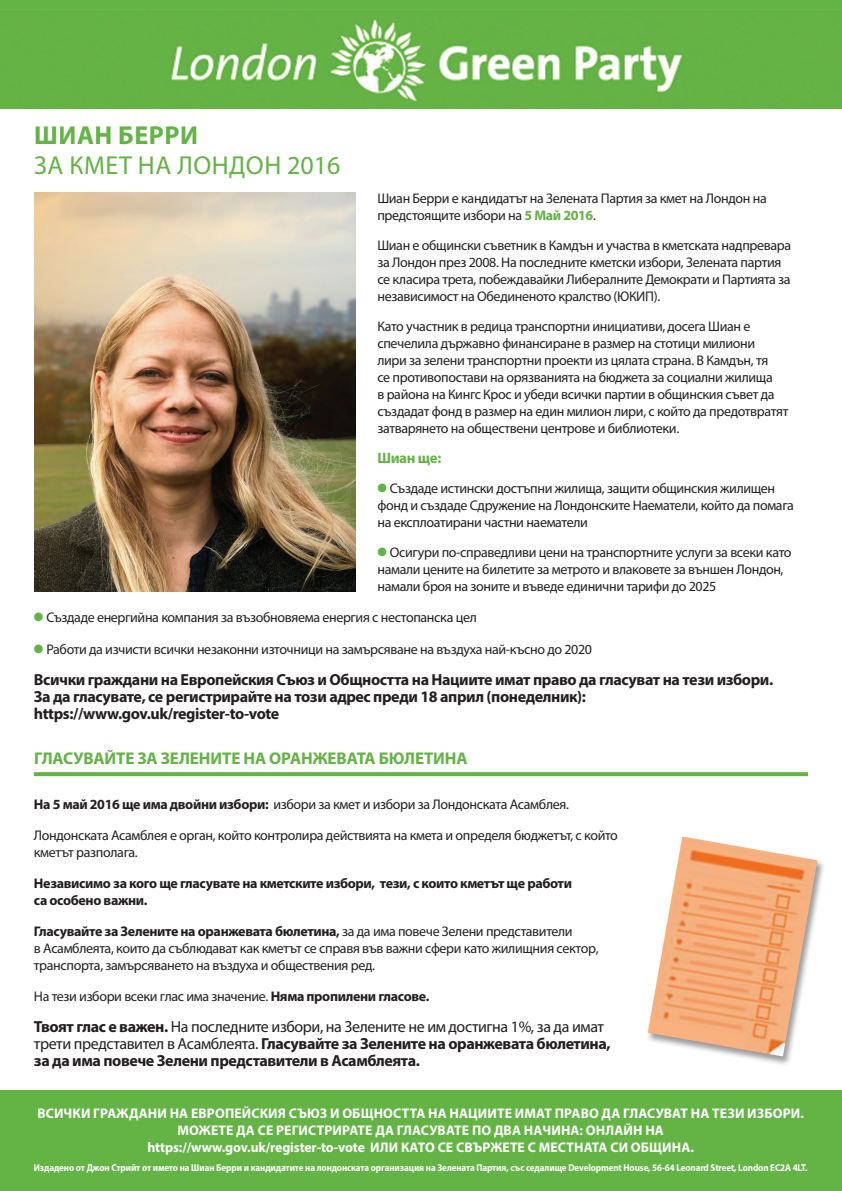
<style>
.page{position:relative;width:842px;height:1191px;background:#fff}
.page>*{position:absolute;margin:0;border:0;box-sizing:border-box;transform-origin:0 0}
.t1{font:26px/30px "Myriad Pro";letter-spacing:.02em;color:#63b345}
.t2{font:700 17px "Myriad Pro";letter-spacing:-.005em;color:#63b345}
.t3{font:700 16px/17px "Myriad Pro";letter-spacing:-.025em;color:#231f20}
.t4{font:700 15px "Myriad Pro";letter-spacing:-.025em;color:#63b345}
.t5{font:14px/17px "Myriad Pro";letter-spacing:-.025em;color:#231f20}
.t6{font:700 14px/17px "Myriad Pro";letter-spacing:.01em;color:#fff;text-align:center}
.t7{font:700 14px/17px "Myriad Pro";letter-spacing:-.025em;color:#231f20}
.t8{font:700 10px "Myriad Pro";letter-spacing:-.01em;color:#fff;scale:.9 1}
.s1{font-weight:700}
.s2{font-weight:700;color:#63b345}
.s3{color:#63b345}
.s4{font-weight:400}
</style>
<div class="page">
<div style="left:646px;top:836px;width:180px;height:230px;background:#231f20;opacity:.45"></div>
<img style="left:648px;top:836px;width:169px;height:220px">
<div style="left:0;top:0;width:842px;height:108px;background:#63b345"></div>
<img style="left:170px;top:19px;width:512px;height:84px">
<div style="left:0;top:1090px;width:842px;height:101px;background:#63b345"></div>
<img style="left:34px;top:193px;width:321px;height:398px">
<svg style="left:34px;top:772px;width:774px;height:4px;background:#69b64c"></svg>
<p class="t1" style="left:34px;top:120px;width:308px"><span class="s1">ШИАН БЕРРИ<br></span>ЗА КМЕТ НА ЛОНДОН 2016</p>
<p class="t5" style="left:377px;top:190px;width:391px">Шиан Берри е кандидатът на Зелената Партия за кмет на Лондон на предстоящите избори на <span class="s2">5 Май 2016</span>.</p>
<p class="t5" style="left:377px;top:237px;width:415px">Шиан е общински съветник в Камдън и участва в кметската надпревара за Лондон през 2008. На последните кметски избори, Зелената партия се класира трета, побеждавайки Либералните Демократи и Партията за независимост на Обединеното кралство (ЮКИП).</p>
<p class="t5" style="left:377px;top:318px;width:413px">Като участник в редица транспортни инициативи, досега Шиан е спечелила държавно финансиране в размер на стотици милиони<br>лири за зелени транспортни проекти из цялата страна. В Камдън, тя<br>се противопостави на орязванията на бюджета за социални жилища<br>в района на Кингс Крос и убеди всички партии в общинския съвет да създадат фонд в размер на един милион лири, с който да предотвратят затварянето на обществени центрове и библиотеки.</p>
<p class="t4" style="left:377px;top:448px;width:65px">Шиан ще:</p>
<p class="t5" style="left:377px;top:480px;width:418px"><span class="s3">●</span> Създаде истински достъпни жилища, защити общинския жилищен фонд и създаде Сдружение на Лондонските Наематели, който да помага на експлоатирани частни наематели</p>
<p class="t5" style="left:377px;top:544px;width:416px"><span class="s3">●</span> Осигури по-справедливи цени на транспортните услуги за всеки като намали цените на билетите за метрото и влаковете за външен Лондон, намали броя на зоните и въведе единични тарифи до 2025</p>
<p class="t5" style="left:34px;top:609px;width:444px"><span class="s3">●</span> Създаде енергийна компания за възобновяема енергия с нестопанска цел</p>
<p class="t5" style="left:34px;top:640px;width:560px"><span class="s3">●</span> Работи да изчисти всички незаконни източници на замърсяване на въздуха най-късно до 2020</p>
<p class="t3" style="left:34px;top:670px;width:741px">Всички граждани на Европейския Съюз и Общността на Нациите имат право да гласуват на тези избори.<br>За да гласувате, се регистрирайте на този адрес преди 18 април (понеделник): https://www.gov.uk/register-to-vote</p>
<p class="t2" style="left:34px;top:746px;width:435px">ГЛАСУВАЙТЕ ЗА ЗЕЛЕНИТЕ НА ОРАНЖЕВАТА БЮЛЕТИНА</p>
<p class="t5" style="left:34px;top:795px;width:536px"><span class="s1">На 5 май 2016 ще има двойни избори:</span> избори за кмет и избори за Лондонската Асамблея.</p>
<p class="t5" style="left:34px;top:826px;width:585px">Лондонската Асамблея е орган, който контролира действията на кмета и определя бюджетът, с който кметът разполага.</p>
<p class="t7" style="left:34px;top:874px;width:540px">Независимо за кого ще гласувате на кметските избори, тези, с които кметът ще работи са особено важни.</p>
<p class="t5" style="left:34px;top:922px;width:566px"><span class="s1">Гласувайте за Зелените на оранжевата бюлетина,</span> за да има повече Зелени представители<br>в Асамблеята, които да съблюдават как кметът се справя във важни сфери като жилищния сектор, транспортa, замърсяването на въздуха и обществения ред.</p>
<p class="t5" style="left:34px;top:987px;width:397px">На тези избори всеки глас има значение. <span class="s1">Няма пропилени гласове.</span></p>
<p class="t3" style="left:34px;top:1017px;width:578px">Твоят глас е важен. <span class="s4">На последните избори, на Зелените не им достигна 1%, за да имат трети представител в Асамблеята.</span> Гласувайте за Зелените на оранжевата бюлетина, за да има повече Зелени представители в Асамблеята.</p>
<p class="t6" style="left:37px;top:1104px;width:768px">ВСИЧКИ ГРАЖДАНИ НА ЕВРОПЕЙСКИЯ СЪЮЗ И ОБЩНОСТТА НА НАЦИИТЕ ИМАТ ПРАВО ДА ГЛАСУВАТ НА ТЕЗИ ИЗБОРИ.</p>
<p class="t6" style="left:147px;top:1121px;width:548px">МОЖЕТЕ ДА СЕ РЕГИСТРИРАТЕ ДА ГЛАСУВАТЕ ПО ДВА НАЧИНА: ОНЛАЙН НА https://www.gov.uk/register-to-vote ИЛИ КАТО СЕ СВЪРЖЕТЕ С МЕСТНАТА СИ ОБЩИНА.</p>
<p class="t8" style="left:34px;top:1161px;width:861px">Издадено от Джон Стрийт от името на Шиан Берри и кандидатите на лондонската организация на Зелената Партия, със седалище Development House, 56-64 Leonard Street, London EC2A 4LT.</p>
</div>
